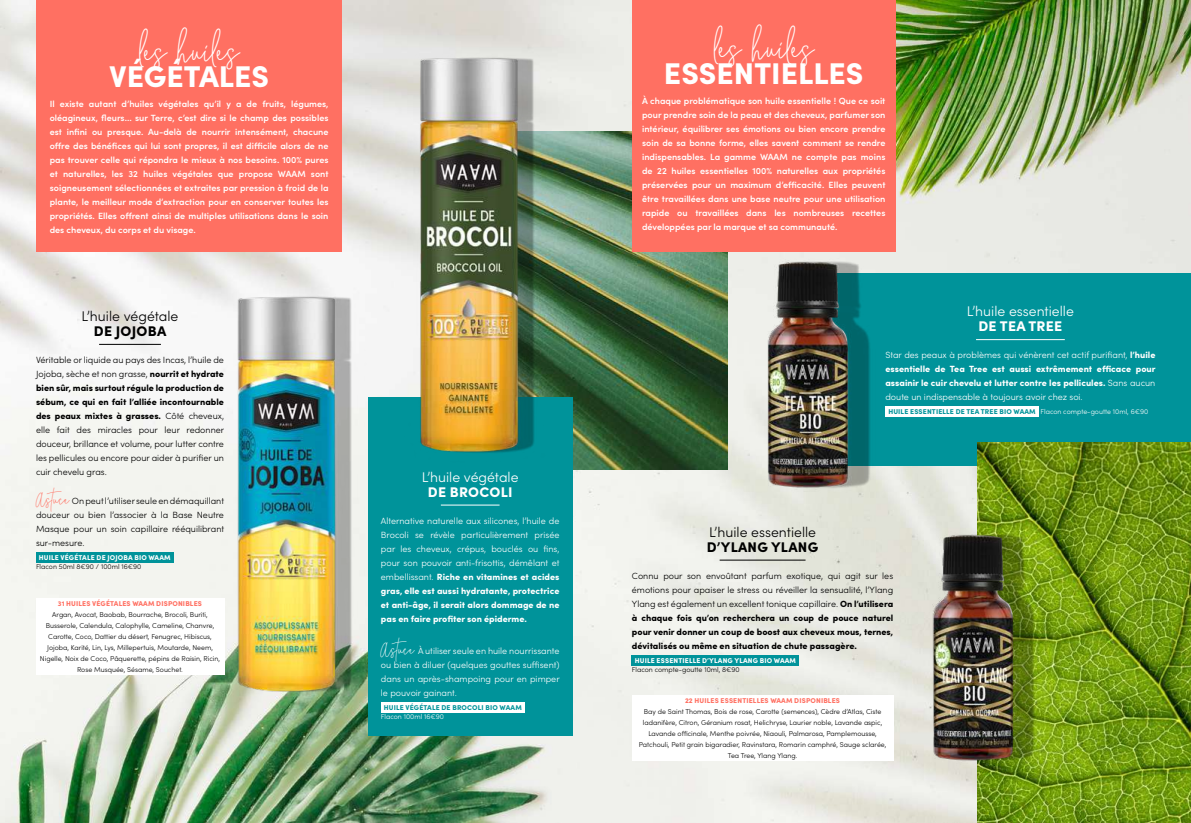
<style>
.page{position:relative;width:1191px;height:823px;background:#fff}
.page>*{position:absolute;margin:0;border:0;box-sizing:border-box;transform-origin:0 0}
.t1{font:35px "City Streetwear US";color:#fff}
.t2{font:900 30px "Sofia Pro";color:#fff}
.t3{font:300 14px "Sofia Pro";color:#fff}
.t4{font:300 14px "Sofia Pro";color:#000}
.t5{font:900 14px "Sofia Pro";letter-spacing:.02em;color:#000}
.t6{font:900 14px "Sofia Pro";letter-spacing:.02em;color:#fff}
.t7{font:600 9px/14px "Sofia Pro";color:#fff;text-align:justify}
.t8{font:300 9px/14px "Sofia Pro";color:#000;text-align:justify}
.t9{font:300 9px/14px "Sofia Pro";color:#fff;text-align:justify}
.t10{font:900 9px/14px "Sofia Pro";color:#000;text-align:justify}
.t11{font:900 9px/14px "Sofia Pro";color:#fff;text-align:justify}
.t12{font:300 7px/11px "Sofia Pro";color:#000;text-align:center}
.t13{font:900 7px "Sofia Pro";letter-spacing:.02em;color:#00939a}
.t14{font:900 7px "Sofia Pro";letter-spacing:.02em;color:#ff7062}
.t15{font:900 7px "Sofia Pro";letter-spacing:.02em;color:#fff}
.t16{font:300 7px "Sofia Pro";color:#fff}
.s1{font-weight:900}
.s2{font-family:"City Streetwear US";font-weight:400;font-size:16px;color:#ff7062}
.s3{font-family:"City Streetwear US";font-weight:400;font-size:16px}
.s4{font-weight:300}
.s5{font-weight:300;color:#fff}
</style>
<div class="page">
<img style="left:0;top:0;width:1191px;height:822px">
<img style="left:548px;top:131px;width:179px;height:338px">
<div style="left:369px;top:397px;width:203px;height:338px;background:#00939a"></div>
<div style="left:36px;top:0;width:306px;height:251px;background:#ff7062"></div>
<div style="left:805px;top:273px;width:386px;height:192px;background:#00939a"></div>
<div style="left:36px;top:598px;width:188px;height:77px;background:#fff"></div>
<div style="left:381px;top:701px;width:144px;height:11px;background:#fff"></div>
<hr style="left:441px;top:504px;width:58px;height:1px;background:#fff">
<div style="left:632px;top:0;width:263px;height:251px;background:#ff7062"></div>
<div style="left:632px;top:654px;width:167px;height:11px;background:#00939a"></div>
<div style="left:632px;top:694px;width:261px;height:66px;background:#fff"></div>
<hr style="left:719px;top:559px;width:86px;height:1px;background:#000">
<img style="left:977px;top:442px;width:214px;height:380px">
<div style="left:36px;top:552px;width:138px;height:11px;background:#00939a"></div>
<hr style="left:99px;top:343px;width:62px;height:1px;background:#000">
<img style="left:233px;top:292px;width:133px;height:410px">
<img style="left:903px;top:521px;width:171px;height:266px">
<img style="left:732px;top:247px;width:171px;height:266px">
<div style="left:885px;top:406px;width:153px;height:10px;background:#fff"></div>
<hr style="left:976px;top:339px;width:88px;height:1px;background:#fff">
<img style="left:405px;top:53px;width:143px;height:400px">
<h1 class="t1" style="left:139px;top:28px;width:102px">les huiles</h1>
<h2 class="t2" style="left:109px;top:53px;width:162px">VÉGÉTALES</h2>
<p class="t7" style="left:50px;top:96px;width:280px">Il existe autant d’huiles végétales qu’il y a de fruits, légumes, oléagineux, fleurs… sur Terre, c’est dire si le champ des possibles est infini ou presque. Au-delà de nourrir intensément, chacune offre des bénéfices qui lui sont propres, il est difficile alors de ne pas trouver celle qui répondra le mieux à nos besoins. 100% pures et naturelles, les 32 huiles végétales que propose WAAM sont soigneusement sélectionnées et extraites par pression à froid de la plante, le meilleur mode d’extraction pour en conserver toutes les propriétés. Elles offrent ainsi de multiples utilisations dans le soin des cheveux, du corps et du visage.</p>
<h3 class="t4" style="left:82px;top:306px;width:98px">L’huile végétale</h3>
<h3 class="t5" style="left:94px;top:320px;width:74px">DE JOJOBA</h3>
<p class="t8" style="left:36px;top:352px;width:190px">Véritable or liquide au pays des Incas, l’huile de Jojoba, sèche et non grasse, <span class="s1">nourrit et hydrate bien sûr, mais surtout régule la production de sébum, ce qui en fait l’alliée incontournable des peaux mixtes à grasses.</span> Côté cheveux, elle fait des miracles pour leur redonner douceur, brillance et volume, pour lutter contre les pellicules ou encore pour aider à purifier un cuir chevelu gras.</p>
<p class="t8" style="left:36px;top:493px;width:190px"><span class="s2">Astuce</span> On peut l’utiliser seule en démaquillant douceur ou bien l’associer à la Base Neutre Masque pour un soin capillaire rééquilibrant sur-mesure.</p>
<p class="t15" style="left:39px;top:552px;width:133px">HUILE VÉGÉTALE DE JOJOBA BIO WAAM</p>
<p class="t12" style="left:36px;top:560px;width:107px">Flacon 50ml 8€90 / 100ml 16€90</p>
<p class="t14" style="left:58px;top:598px;width:145px">31 HUILES VÉGÉTALES WAAM DISPONIBLES</p>
<p class="t12" style="left:40px;top:608px;width:181px">Argan, Avocat, Baobab, Bourrache, Brocoli, Buriti, Busserole, Calendula, Calophylle, Cameline, Chanvre, Carotte, Coco, Dattier du désert, Fenugrec, Hibiscus, Jojoba, Karité, Lin, Lys, Millepertuis, Moutarde, Neem, Nigelle, Noix de Coco, Pâquerette, pépins de Raisin, Ricin, Rose Musquée, Sésame, Souchet.</p>
<h3 class="t3" style="left:422px;top:466px;width:98px">L’huile végétale</h3>
<h3 class="t6" style="left:428px;top:480px;width:86px">DE BROCOLI</h3>
<p class="t9" style="left:381px;top:512px;width:180px">Alternative naturelle aux silicones, l’huile de Brocoli se révèle particulièrement prisée par les cheveux, crépus, bouclés ou fins, pour son pouvoir anti-frisottis, démêlant et embellissant. <span class="s1">Riche en vitamines et acides gras, elle est aussi hydratante, protectrice et anti-âge, il serait alors dommage de ne pas en faire profiter son épiderme.</span></p>
<p class="t9" style="left:381px;top:642px;width:180px"><span class="s3">Astuce</span> À utiliser seule en huile nourrissante ou bien à diluer (quelques gouttes suffisent) dans un après-shampoing pour en pimper le pouvoir gainant.</p>
<p class="t13" style="left:384px;top:701px;width:139px">HUILE VÉGÉTALE DE BROCOLI BIO WAAM</p>
<p class="t16" style="left:381px;top:710px;width:65px">Flacon 100ml 16€90</p>
<h1 class="t1" style="left:713px;top:26px;width:102px">les huiles</h1>
<h2 class="t2" style="left:664px;top:50px;width:201px">ESSENTIELLES</h2>
<p class="t7" style="left:642px;top:93px;width:245px">À chaque problématique son huile essentielle ! Que ce soit pour prendre soin de la peau et des cheveux, parfumer son intérieur, équilibrer ses émotions ou bien encore prendre soin de sa bonne forme, elles savent comment se rendre indispensables. La gamme WAAM ne compte pas moins de 22 huiles essentielles 100% naturelles aux propriétés préservées pour un maximum d’efficacité. Elles peuvent être travaillées dans une base neutre pour une utilisation rapide ou travaillées dans les nombreuses recettes développées par la marque et sa communauté.</p>
<h3 class="t3" style="left:967px;top:301px;width:109px">L’huile essentielle</h3>
<h3 class="t6" style="left:978px;top:315px;width:85px">DE TEA TREE</h3>
<p class="t11" style="left:885px;top:347px;width:272px"><span class="s4">Star des peaux à problèmes qui vénèrent cet actif purifiant,</span> l’huile essentielle de Tea Tree est aussi extrêmement efficace pour assainir le cuir chevelu et lutter contre les pellicules. <span class="s4">Sans aucun doute un indispensable à toujours avoir chez soi.</span></p>
<p class="t13" style="left:888px;top:406px;width:261px">HUILE ESSENTIELLE DE TEA TREE BIO WAAM <span class="s5">Flacon compte-goutte 10ml, 6€90</span></p>
<h3 class="t4" style="left:709px;top:521px;width:109px">L’huile essentielle</h3>
<h3 class="t5" style="left:707px;top:535px;width:113px">D’YLANG YLANG</h3>
<p class="t10" style="left:632px;top:567px;width:263px"><span class="s4">Connu pour son envoûtant parfum exotique, qui agit sur les émotions pour apaiser le stress ou réveiller la sensualité, l’Ylang Ylang est également un excellent tonique capillaire.</span> On l’utilisera à chaque fois qu’on recherchera un coup de pouce naturel pour venir donner un coup de boost aux cheveux mous, ternes, dévitalisés ou même en situation de chute passagère.</p>
<p class="t15" style="left:635px;top:654px;width:163px">HUILE ESSENTIELLE D’YLANG YLANG BIO WAAM</p>
<p class="t12" style="left:632px;top:663px;width:109px">Flacon compte-goutte 10ml, 8€90</p>
<p class="t14" style="left:685px;top:694px;width:156px">22 HUILES ESSENTIELLES WAAM DISPONIBLES</p>
<p class="t12" style="left:639px;top:705px;width:249px">Bay de Saint Thomas, Bois de rose, Carotte (semences), Cèdre d’Atlas, Ciste ladanifère, Citron, Géranium rosat, Helichryse, Laurier noble, Lavande aspic, Lavande officinale, Menthe poivrée, Niaouli, Palmarosa, Pamplemousse, Patchouli, Petit grain bigaradier, Ravinstara, Romarin camphré, Sauge sclarée, Tea Tree, Ylang Ylang.</p>
</div>
